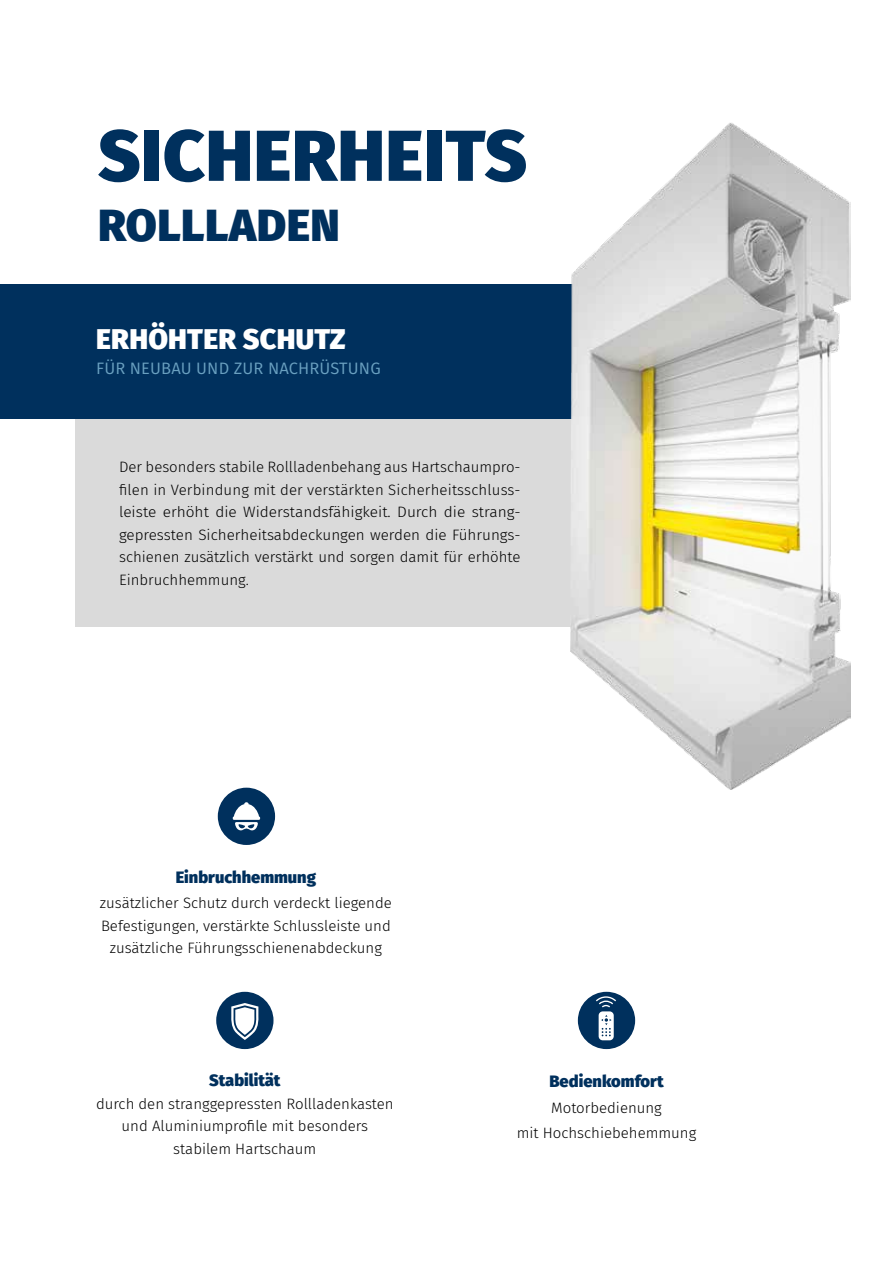
<style>
.page{position:relative;width:893px;height:1263px;background:#fff}
.page>*{position:absolute;margin:0;border:0;box-sizing:border-box;transform-origin:0 0}
.t1{font:800 72px "Fira Sans";letter-spacing:.01em;color:#00305d}
.t2{font:800 45px "Fira Sans";letter-spacing:.01em;color:#00305d}
.t3{font:800 28.5px "Fira Sans";letter-spacing:.01em;color:#fff}
.t4{font:800 16.5px "Fira Sans";color:#00305d}
.t5{font:16.5px "Fira Sans";letter-spacing:.01em;color:#6aa0c0}
.t6{font:300 15px/22.5px "Fira Sans";color:#000;text-align:center}
</style>
<div class="page">
<div style="left:75px;top:356px;width:530px;height:271px;background:#dadada"></div>
<div style="left:0;top:284px;width:604px;height:135px;background:#00305d"></div>
<img style="left:570px;top:123px;width:280px;height:666px">
<div style="left:218px;top:788px;width:57px;height:57px;background:#00305d;border-radius:50%"></div>
<svg style="left:233px;top:802px;width:27px;height:29px"></svg>
<div style="left:578px;top:992px;width:57px;height:57px;background:#00305d;border-radius:50%"></div>
<svg style="left:596px;top:996px;width:20px;height:44px"></svg>
<div style="left:216px;top:992px;width:57px;height:57px;background:#00305d;border-radius:50%"></div>
<svg style="left:231px;top:1003px;width:28px;height:37px"></svg>
<h1 class="t1" style="left:98px;top:91px;width:430px">SICHERHEITS</h1>
<h2 class="t2" style="left:98px;top:185px;width:243px">ROLLLADEN</h2>
<h3 class="t3" style="left:96px;top:314px;width:251px">ERHÖHTER SCHUTZ</h3>
<p class="t5" style="left:96px;top:356px;width:286px">FÜR NEUBAU UND ZUR NACHRÜSTUNG</p>
<p class="t6" style="left:119px;top:455px;width:403px;text-align:justify">Der besonders stabile Rollladenbehang aus Hartschaumpro&shy;filen in Verbindung mit der verstärkten Sicherheitsschluss&shy;leiste erhöht die Widerstandsfähigkeit. Durch die strang&shy;gepressten Sicherheitsabdeckungen werden die Führungs&shy;schienen zusätzlich verstärkt und sorgen damit für erhöhte Einbruchhemmung.</p>
<p class="t4" style="left:176px;top:862px;width:142px">Einbruchhemmung</p>
<p class="t6" style="left:100px;top:892px;width:293px">zusätzlicher Schutz durch verdeckt liegende<br>Befestigungen, verstärkte Schlussleiste und zusätzliche Führungsschienenabdeckung</p>
<p class="t4" style="left:209px;top:1066px;width:73px">Stabilität</p>
<p class="t6" style="left:96px;top:1092px;width:299px">durch den stranggepressten Rollladenkasten und Aluminiumprofile mit besonders stabilem Hartschaum</p>
<p class="t4" style="left:549px;top:1066px;width:116px">Bedienkomfort</p>
<p class="t6" style="left:517px;top:1094px;width:181px;line-height:25.5px">Motorbedienung<br>mit Hochschiebehemmung</p>
</div>
